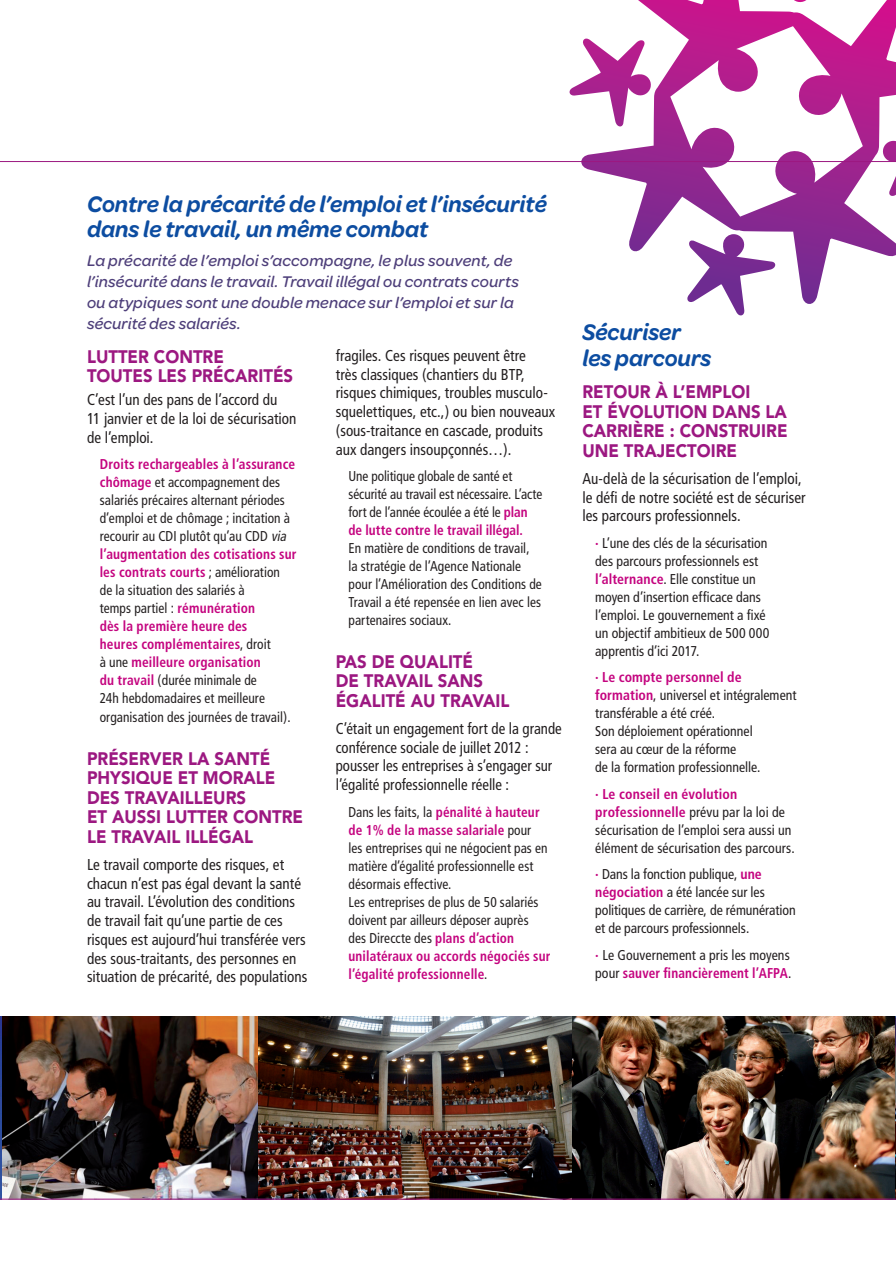
<style>
.page{position:relative;width:896px;height:1262px;background:#fff}
.page>*{position:absolute;margin:0;border:0;box-sizing:border-box;transform-origin:0 0}
.t1{font:italic 600 24px/25.5px "Omnes";color:#0d4da1;scale:.96 1}
.t2{font:900 18px/19.5px "Avenir";color:#9c1881;scale:.93 1}
.t3{font:italic 500 16.5px/21px "Omnes";letter-spacing:.01em;color:#4e3f7a}
.t4{font:condensed 15.75px/18.8px "Frutiger";color:#231f20;scale:.96 1}
.t5{font:condensed 15.75px/18.8px "Frutiger";color:#231f20;scale:.94 1}
.t6{font:condensed 14.25px/18px "Frutiger";color:#231f20;scale:.94 1}
.t7{font:condensed 14.25px/18px "Frutiger";color:#231f20}
.t8{font:condensed 14.25px/18px "Frutiger";color:#231f20;scale:.93 1}
.s1{font-weight:700;color:#c4047f}
.s2{font-style:italic}
</style>
<div class="page">
<svg style="left:581px;top:0;width:315px;height:304px"></svg>
<svg style="left:569px;top:38px;width:83px;height:90px"></svg>
<svg style="left:685px;top:234px;width:92px;height:82px"></svg>
<svg style="left:882px;top:110px;width:14px;height:88px"></svg>
<svg style="left:788px;top:0;width:59px;height:3px"></svg>
<hr style="left:0;top:161px;width:896px;height:1px;background:#9c1881">
<img style="left:571px;top:1017px;width:325px;height:182px">
<img style="left:0;top:1017px;width:258px;height:182px">
<img style="left:258px;top:1017px;width:313px;height:182px">
<hr style="left:0;top:1199px;width:896px;height:1px;background:#9c1881">
<h1 class="t1" style="left:87px;top:190px;width:481px">Contre la précarité de l’emploi et l’insécurité dans le travail, un même combat</h1>
<p class="t3" style="left:87px;top:249px;width:433px">La précarité de l’emploi s’accompagne, le plus souvent, de l’insécurité dans le travail. Travail illégal ou contrats courts ou atypiques sont une double menace sur l’emploi et sur la sécurité des salariés.</p>
<p class="t2" style="left:87px;top:346px;width:223px">LUTTER CONTRE<br>TOUTES LES PRÉCARITÉS</p>
<p class="t4" style="left:87px;top:390px;width:220px">C’est l’un des pans de l’accord du<br>11 janvier et de la loi de sécurisation de l’emploi.</p>
<p class="t6" style="left:100px;top:455px;width:211px"><span class="s1">Droits rechargeables à l’assurance chômage</span> et accompagnement des salariés précaires alternant périodes d’emploi et de chômage ; incitation à recourir au CDI plutôt qu’au CDD <span class="s2">via </span><span class="s1">l’augmentation des cotisations sur les contrats courts</span> ; amélioration<br>de la situation des salariés à<br>temps partiel : <span class="s1">rémunération<br>dès la première heure des<br>heures complémentaires</span>, droit<br>à une <span class="s1">meilleure organisation<br>du travail</span> (durée minimale de<br>24h hebdomadaires et meilleure organisation des journées de travail).</p>
<p class="t2" style="left:87px;top:748px;width:234px">PRÉSERVER LA SANTÉ<br>PHYSIQUE ET MORALE<br>DES TRAVAILLEURS<br>ET AUSSI LUTTER CONTRE<br>LE TRAVAIL ILLÉGAL</p>
<p class="t4" style="left:87px;top:855px;width:231px">Le travail comporte des risques, et chacun n’est pas égal devant la santé au travail. L’évolution des conditions de travail fait qu’une partie de ces risques est aujourd’hui transférée vers des sous-traitants, des personnes en situation de précarité, des populations</p>
<p class="t4" style="left:336px;top:346px;width:230px">fragiles. Ces risques peuvent être<br>très classiques (chantiers du BTP, risques chimiques, troubles musculo&shy;squelettiques, etc.,) ou bien nouveaux (sous-traitance en cascade, produits aux dangers insoupçonnés…).</p>
<p class="t8" style="left:348px;top:467px;width:210px">Une politique globale de santé et sécurité au travail est nécessaire. L’acte fort de l’année écoulée a été le <span class="s1">plan de lutte contre le travail illégal.</span></p>
<p class="t6" style="left:348px;top:539px;width:207px">En matière de conditions de travail, la stratégie de l’Agence Nationale pour l’Amélioration des Conditions de Travail a été repensée en lien avec les partenaires sociaux.</p>
<p class="t2" style="left:336px;top:651px;width:188px">PAS DE QUALITÉ<br>DE TRAVAIL SANS<br>ÉGALITÉ AU TRAVAIL</p>
<p class="t5" style="left:336px;top:719px;width:242px">C’était un engagement fort de la grande conférence sociale de juillet 2012 : pousser les entreprises à s’engager sur l’égalité professionnelle réelle :</p>
<p class="t6" style="left:348px;top:803px;width:216px">Dans les faits, la <span class="s1">pénalité à hauteur de 1% de la masse salariale</span> pour<br>les entreprises qui ne négocient pas en matière d’égalité professionnelle est désormais effective.<br>Les entreprises de plus de 50 salariés doivent par ailleurs déposer auprès<br>des Direccte des <span class="s1">plans d’action unilatéraux ou accords négociés sur l’égalité professionnelle</span>.</p>
<h1 class="t1" style="left:582px;top:318px;width:136px">Sécuriser les parcours</h1>
<p class="t2" style="left:582px;top:382px;width:222px">RETOUR À L’EMPLOI<br>ET ÉVOLUTION DANS LA<br>CARRIÈRE : CONSTRUIRE<br>UNE TRAJECTOIRE</p>
<p class="t4" style="left:582px;top:469px;width:234px">Au-delà de la sécurisation de l’emploi, le défi de notre société est de sécuriser les parcours professionnels.</p>
<p class="t7" style="left:595px;top:534px;width:176px"><span class="s1">·</span> L’une des clés de la sécurisation des parcours professionnels est <span class="s1">l’alternance</span>. Elle constitue un moyen d’insertion efficace dans l’emploi. Le gouvernement a fixé un objectif ambitieux de 500 000 apprentis d’ici 2017.</p>
<p class="t7" style="left:595px;top:668px;width:203px"><span class="s1">· Le compte personnel de formation</span>, universel et intégralement transférable a été créé.<br>Son déploiement opérationnel<br>sera au cœur de la réforme<br>de la formation professionnelle.</p>
<p class="t7" style="left:595px;top:785px;width:201px"><span class="s1">· Le conseil en évolution professionnelle</span> prévu par la loi de sécurisation de l’emploi sera aussi un élément de sécurisation des parcours.</p>
<p class="t7" style="left:595px;top:865px;width:202px"><span class="s1">·</span> Dans la fonction publique, <span class="s1">une négociation</span> a été lancée sur les politiques de carrière, de rémunération et de parcours professionnels.</p>
<p class="t7" style="left:595px;top:946px;width:198px"><span class="s1">·</span> Le Gouvernement a pris les moyens pour <span class="s1">sauver financièrement l’AFPA</span>.</p>
</div>
